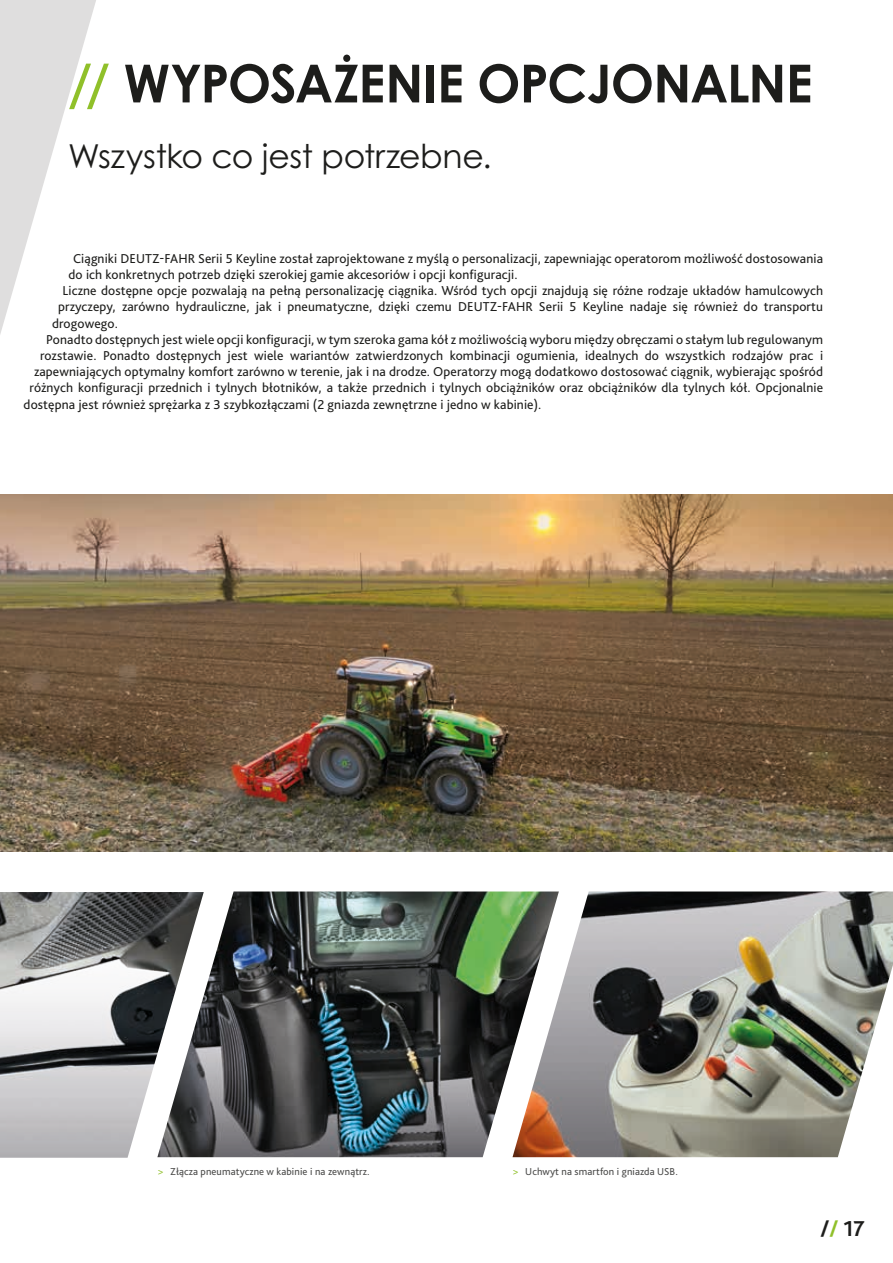
<style>
.page{position:relative;width:893px;height:1263px;background:#fff}
.page>*{position:absolute;margin:0;border:0;box-sizing:border-box;transform-origin:0 0}
.t1{font:700 52.5px "Century Gothic Pro";letter-spacing:-.015em;color:#1d1d1b}
.t2{font:33px "Century Gothic Pro";letter-spacing:-.01em;color:#1d1d1b}
.t3{font:700 22.5px "Bliss Pro";color:#1d1d1b}
.t4{font:13.5px "Bliss Pro";letter-spacing:.01em;color:#1d1d1b}
.t5{font:10.5px "Bliss Pro";letter-spacing:.01em;color:#4b4b4a}
.s1{color:#90c02a}
</style>
<div class="page">
<svg style="left:0;top:0;width:96px;height:334px"></svg>
<img style="left:0;top:494px;width:893px;height:357px">
<img style="left:559px;top:891px;width:334px;height:266px">
<img style="left:204px;top:891px;width:355px;height:266px">
<img style="left:0;top:892px;width:204px;height:266px">
<h1 class="t1" style="left:68px;top:51px;width:746px"><span class="s1">//</span> WYPOSAŻENIE OPCJONALNE</h1>
<h2 class="t2" style="left:68px;top:136px;width:425px">Wszystko co jest potrzebne.</h2>
<p class="t4" style="left:73px;top:250px;width:752px">Ciągniki DEUTZ-FAHR Serii 5 Keyline został zaprojektowane z myślą o personalizacji, zapewniając operatorom możliwość dostosowania</p>
<p class="t4" style="left:69px;top:266px;width:451px">do ich konkretnych potrzeb dzięki szerokiej gamie akcesoriów i opcji konfiguracji.</p>
<p class="t4" style="left:63px;top:282px;width:762px">Liczne dostępne opcje pozwalają na pełną personalizację ciągnika. Wśród tych opcji znajdują się różne rodzaje układów hamulcowych</p>
<p class="t4" style="left:58px;top:298px;width:767px">przyczepy, zarówno hydrauliczne, jak i pneumatyczne, dzięki czemu DEUTZ-FAHR Serii 5 Keyline nadaje się również do transportu</p>
<p class="t4" style="left:52px;top:315px;width:67px">drogowego.</p>
<p class="t4" style="left:46px;top:331px;width:779px">Ponadto dostępnych jest wiele opcji konfiguracji, w tym szeroka gama kół z możliwością wyboru między obręczami o stałym lub regulowanym</p>
<p class="t4" style="left:40px;top:347px;width:785px">rozstawie. Ponadto dostępnych jest wiele wariantów zatwierdzonych kombinacji ogumienia, idealnych do wszystkich rodzajów prac i</p>
<p class="t4" style="left:34px;top:363px;width:791px">zapewniających optymalny komfort zarówno w terenie, jak i na drodze. Operatorzy mogą dodatkowo dostosować ciągnik, wybierając spośród</p>
<p class="t4" style="left:30px;top:379px;width:795px">różnych konfiguracji przednich i tylnych błotników, a także przednich i tylnych obciążników oraz obciążników dla tylnych kół. Opcjonalnie</p>
<p class="t4" style="left:24px;top:396px;width:519px">dostępna jest również sprężarka z 3 szybkozłączami (2 gniazda zewnętrzne i jedno w kabinie).</p>
<p class="t5" style="left:157px;top:1165px;width:214px"><span class="s1">&gt;</span> Złącza pneumatyczne w kabinie i na zewnątrz.</p>
<p class="t5" style="left:512px;top:1165px;width:167px"><span class="s1">&gt;</span> Uchwyt na smartfon i gniazda USB.</p>
<h3 class="t3" style="left:821px;top:1215px;width:45px">/<span class="s1">/</span> 17</h3>
</div>
